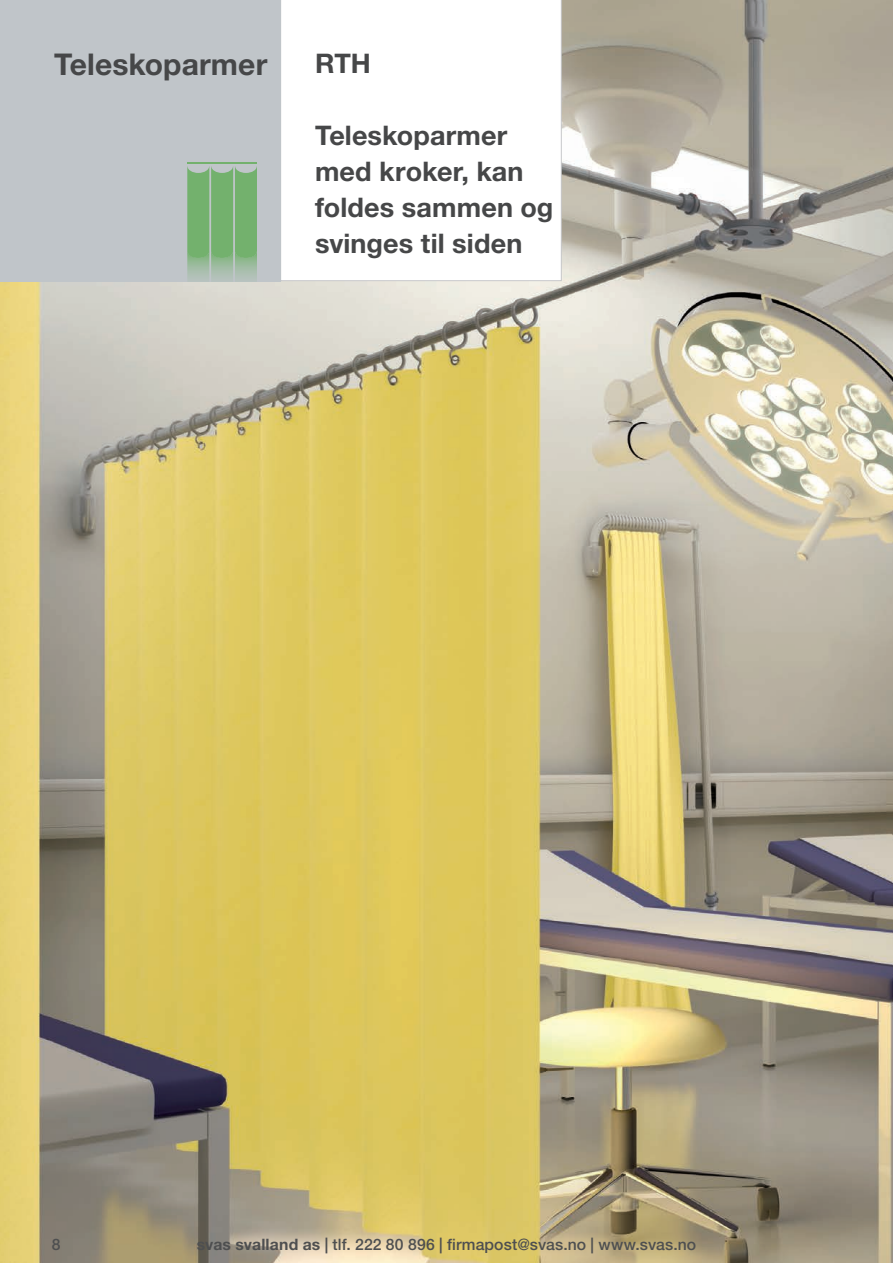
<style>
.page{position:relative;width:893px;height:1263px;background:#fff}
.page>*{position:absolute;margin:0;border:0;box-sizing:border-box;transform-origin:0 0}
.Paragraph_Style_Page_Header_BIG{font:700 30px "Helvetica Neue LT Pro";letter-spacing:.005em;color:#464748}
.t1{font:700 27px/36px "Helvetica Neue LT Std";letter-spacing:.005em;color:#464748}
.t2{font:500 15.75px "Helvetica Neue LT Std";letter-spacing:.005em;color:#4e4f50}
.s1{font-weight:700}
</style>
<div class="page">
<img style="left:0;top:0;width:893px;height:1263px">
<svg style="left:281px;top:0;width:281px;height:281px"></svg>
<div style="left:0;top:0;width:281px;height:281px;background:#c0c5c9"></div>
<svg style="left:187px;top:166px;width:70px;height:115px;background:#83b581"></svg>
<hr style="left:187px;top:162px;width:70px;height:2px;background:#73b16d">
<p class="Paragraph_Style_Page_Header_BIG" style="left:54px;top:46px;width:215px">Teleskoparmer</p>
<p class="t1" style="left:315px;top:45px;width:57px">RTH</p>
<p class="t1" style="left:315px;top:117px;width:240px">Teleskoparmer med kroker, kan foldes sammen og svinges til siden</p>
<p class="t2" style="left:52px;top:1235px;width:10px">8</p>
<p class="t2" style="left:197px;top:1235px;width:501px"><span class="s1">svas svalland as |</span> tlf. 222 80 896 | firmapost@svas.no | www.svas.no</p>
</div>
